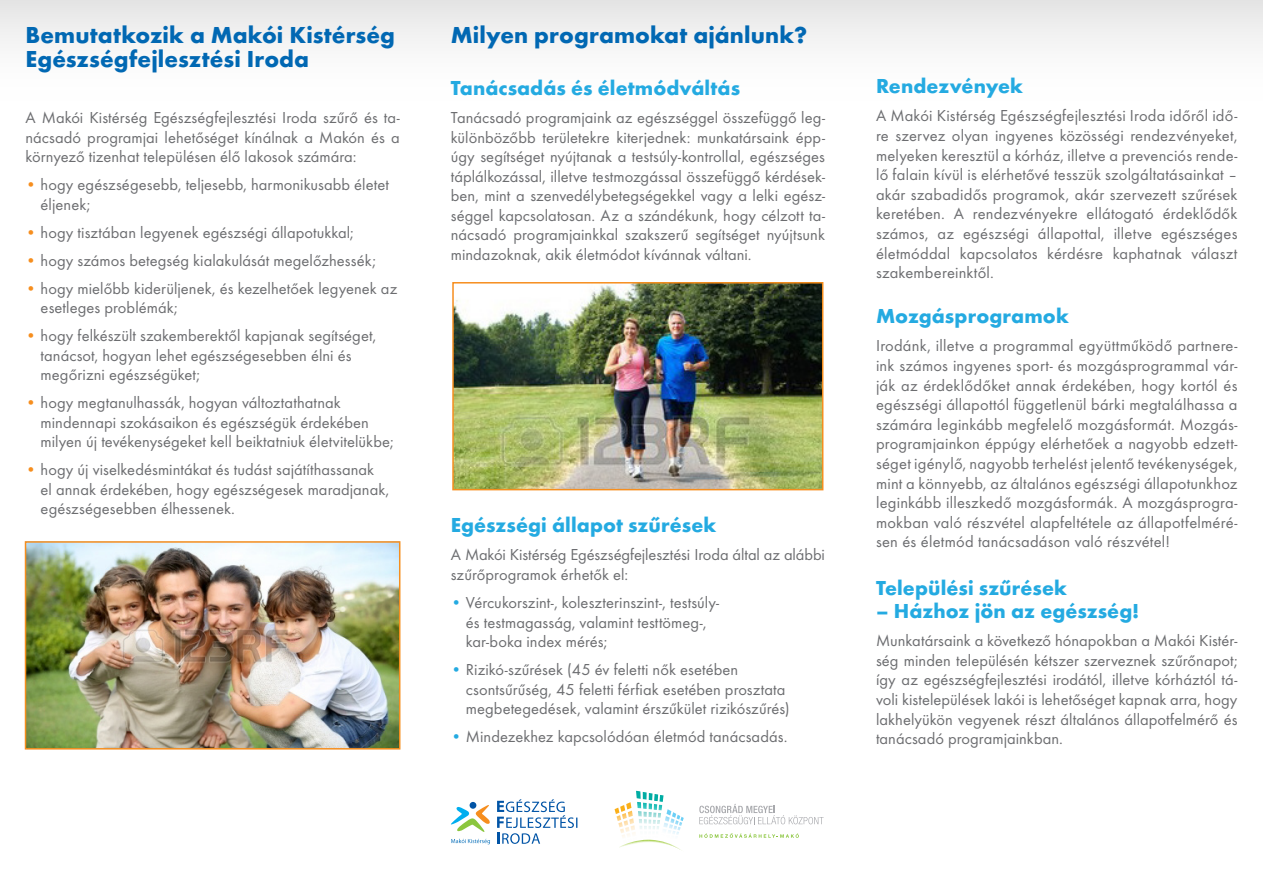
<style>
.page{position:relative;width:1263px;height:893px;background:#fff}
.page>*{position:absolute;margin:0;border:0;box-sizing:border-box;transform-origin:0 0}
.t1{font:700 24px/24px "Futura PFL";letter-spacing:.005em;color:#0168b3}
.t2{font:700 21px "Futura PFL";letter-spacing:.005em;color:#24aae1}
.t3{font:16.5px/19.6px "Futura PFL";letter-spacing:.005em;color:#6c6d70}
.s1{color:#f68e1e}
.s2{color:#24aae1}
</style>
<div class="page">
<svg style="left:451px;top:839px;width:39px;height:5px"></svg>
<svg style="left:450px;top:804px;width:40px;height:28px"></svg>
<div style="left:470px;top:802px;width:6px;height:7px;background:#0154a6;border-radius:50%"></div>
<svg style="left:497px;top:799px;width:80px;height:45px"></svg>
<svg style="left:614px;top:791px;width:70px;height:59px"></svg>
<svg style="left:699px;top:833px;width:100px;height:5px"></svg>
<svg style="left:699px;top:804px;width:125px;height:20px"></svg>
<div style="left:0;top:0;width:1263px;height:136px;background:linear-gradient(to bottom,#eaeaea,#fff)"></div>
<img style="left:28px;top:544px;width:369px;height:203px">
<div style="left:25px;top:541px;width:375px;height:209px;border:2px solid #f68e1e"></div>
<img style="left:455px;top:285px;width:365px;height:202px">
<div style="left:452px;top:282px;width:371px;height:208px;border:2px solid #f68e1e"></div>
<h1 class="t1" style="left:26px;top:23px;width:371px">Bemutatkozik a Makói Kistérség<br>Egészségfejlesztési Iroda</h1>
<p class="t3" style="left:26px;top:108px;width:376px;text-align:justify">A Makói Kistérség Egészségfejlesztési Iroda szűrő és ta&shy;nácsadó programjai lehetőséget kínálnak a Makón és a környező tizenhat településen élő lakosok számára:</p>
<p class="t3" style="left:41px;top:175px;width:350px;text-indent:-15px"><span class="s1">•</span> hogy egészségesebb, teljesebb, harmonikusabb életet éljenek;</p>
<p class="t3" style="left:26px;top:222px;width:330px"><span class="s1">•</span> hogy tisztában legyenek egészségi állapotukkal;</p>
<p class="t3" style="left:26px;top:250px;width:352px"><span class="s1">•</span> hogy számos betegség kialakulását megelőzhessék;</p>
<p class="t3" style="left:41px;top:278px;width:358px;text-indent:-15px"><span class="s1">•</span> hogy mielőbb kiderüljenek, és kezelhetőek legyenek az esetleges problémák;</p>
<p class="t3" style="left:41px;top:326px;width:337px;text-indent:-15px"><span class="s1">•</span> hogy felkészült szakemberektől kapjanak segítséget, tanácsot, hogyan lehet egészségesebben élni és megőrizni egészségüket;</p>
<p class="t3" style="left:41px;top:393px;width:354px;text-indent:-15px"><span class="s1">•</span> hogy megtanulhassák, hogyan változtathatnak mindennapi szokásaikon és egészségük érdekében milyen új tevékenységeket kell beiktatniuk életvitelükbe;</p>
<p class="t3" style="left:41px;top:460px;width:350px;text-indent:-15px"><span class="s1">•</span> hogy új viselkedésmintákat és tudást sajátíthassanak el annak érdekében, hogy egészségesek maradjanak, egészségesebben élhessenek.</p>
<h1 class="t1" style="left:451px;top:23px;width:358px">Milyen programokat ajánlunk?</h1>
<p class="t2" style="left:451px;top:76px;width:291px">Tanácsadás és életmódváltás</p>
<p class="t3" style="left:451px;top:108px;width:376px;text-align:justify">Tanácsadó programjaink az egészséggel összefüggő leg&shy;különbözőbb területekre kiterjednek: munkatársaink épp&shy;úgy segítséget nyújtanak a testsúly-kontrollal, egészséges táplálkozással, illetve testmozgással összefüggő kérdések&shy;ben, mint a szenvedélybetegségekkel vagy a lelki egész&shy;séggel kapcsolatosan. Az a szándékunk, hogy célzott ta&shy;nácsadó programjainkkal szakszerű segítséget nyújtsunk mindazoknak, akik életmódot kívánnak váltani.</p>
<p class="t2" style="left:451px;top:513px;width:267px">Egészségi állapot szűrések</p>
<p class="t3" style="left:451px;top:545px;width:376px">A Makói Kistérség Egészségfejlesztési Iroda által az alábbi szűrőprogramok érhetők el:</p>
<p class="t3" style="left:466px;top:593px;width:255px;text-indent:-15px"><span class="s2">•</span> Vércukorszint-, koleszterinszint-, testsúly&shy;és testmagasság, valamint testtömeg-, kar-boka index mérés;</p>
<p class="t3" style="left:466px;top:660px;width:325px;text-indent:-15px"><span class="s2">•</span> Rizikó-szűrések (45 év feletti nők esetében csontsűrűség, 45 feletti férfiak esetében prosztata megbetegedések, valamint érszűkület rizikószűrés)</p>
<p class="t3" style="left:451px;top:727px;width:338px"><span class="s2">•</span> Mindezekhez kapcsolódóan életmód tanácsadás.</p>
<p class="t2" style="left:876px;top:73px;width:149px">Rendezvények</p>
<p class="t3" style="left:876px;top:106px;width:363px;text-align:justify">A Makói Kistérség Egészségfejlesztési Iroda időről idő&shy;re szervez olyan ingyenes közösségi rendezvényeket, melyeken keresztül a kórház, illetve a prevenciós rende&shy;lő falain kívül is elérhetővé tesszük szolgáltatásainkat – akár szabadidős programok, akár szervezett szűrések keretében. A rendezvényekre ellátogató érdeklődők számos, az egészségi állapottal, illetve egészséges életmóddal kapcsolatos kérdésre kaphatnak választ szakembereinktől.</p>
<p class="t2" style="left:876px;top:303px;width:194px">Mozgásprogramok</p>
<p class="t3" style="left:876px;top:336px;width:363px;text-align:justify">Irodánk, illetve a programmal együttműködő partnere&shy;ink számos ingyenes sport- és mozgásprogrammal vár&shy;ják az érdeklődőket annak érdekében, hogy kortól és egészségi állapottól függetlenül bárki megtalálhassa a számára leginkább megfelelő mozgásformát. Mozgás&shy;programjainkon éppúgy elérhetőek a nagyobb edzett&shy;séget igénylő, nagyobb terhelést jelentő tevékenységek, mint a könnyebb, az általános egészségi állapotunkhoz leginkább illeszkedő mozgásformák. A mozgásprogra&shy;mokban való részvétel alapfeltétele az állapotfelméré&shy;sen és életmód tanácsadáson való részvétel!</p>
<p class="t2" style="left:876px;top:576px;width:193px">Települési szűrések</p>
<p class="t2" style="left:876px;top:598px;width:265px">– Házhoz jön az egészség!</p>
<p class="t3" style="left:876px;top:631px;width:363px;text-align:justify">Munkatársaink a következő hónapokban a Makói Kistér&shy;ség minden településén kétszer szerveznek szűrőnapot; így az egészségfejlesztési irodától, illetve kórháztól tá&shy;voli kistelepülések lakói is lehetőséget kapnak arra, hogy lakhelyükön vegyenek részt általános állapotfelmérő és tanácsadó programjainkban.</p>
</div>
